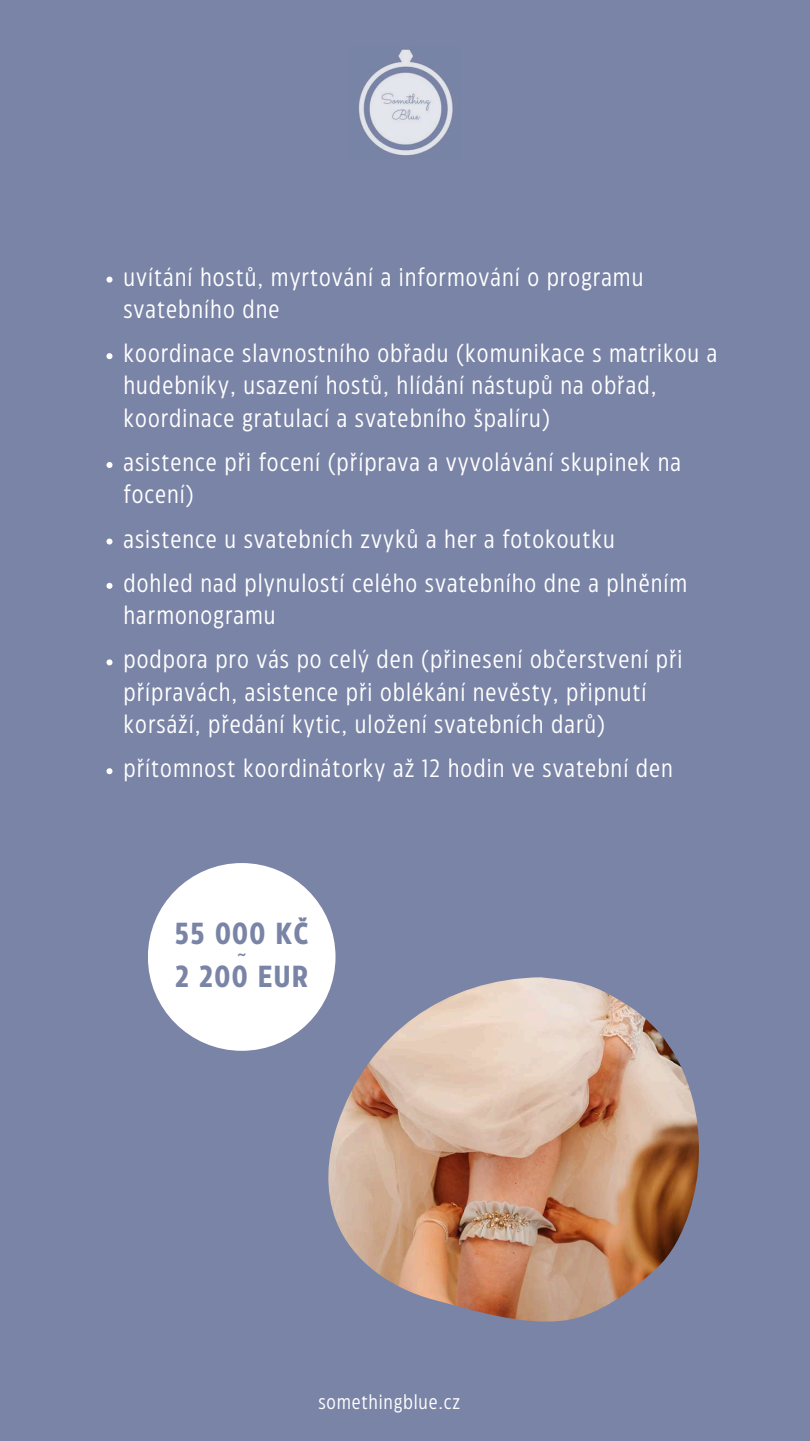
<style>
.page{position:relative;width:810px;height:1441px;background:#fff}
.page>*{position:absolute;margin:0;border:0;box-sizing:border-box;transform-origin:0 0}
.t1{font:700 30.4px/42.8px "Eastman Condensed";letter-spacing:.04em;color:#7a84a6}
.t2{font:25px/32.2px "Eastman Condensed";letter-spacing:.04em;color:#fff}
.t3{font:24px "Gotham";color:#7a84a6}
.t4{font:20px "Eastman Condensed";letter-spacing:.04em;color:#fff}
</style>
<div class="page">
<div style="left:0;top:0;width:810px;height:1440px;background:#7a84a6"></div>
<div style="left:148px;top:862px;width:188px;height:188px;background:#fff;border-radius:50%"></div>
<img style="left:358px;top:48px;width:95px;height:108px">
<img style="left:328px;top:977px;width:371px;height:344px">
<svg style="left:106px;top:276px;width:6px;height:6px"></svg>
<svg style="left:106px;top:353px;width:6px;height:6px"></svg>
<svg style="left:106px;top:462px;width:6px;height:6px"></svg>
<svg style="left:106px;top:538px;width:6px;height:6px"></svg>
<svg style="left:106px;top:582px;width:6px;height:6px"></svg>
<svg style="left:106px;top:659px;width:6px;height:6px"></svg>
<svg style="left:106px;top:768px;width:6px;height:6px"></svg>
<p class="t2" style="left:123px;top:262px;width:521px">uvítání hostů, myrtování a informování o programu svatebního dne</p>
<p class="t2" style="left:123px;top:339px;width:596px">koordinace slavnostního obřadu (komunikace s matrikou a hudebníky, usazení hostů, hlídání nástupů na obřad, koordinace gratulací a svatebního špalíru)</p>
<p class="t2" style="left:123px;top:447px;width:559px">asistence při focení (příprava a vyvolávání skupinek na focení)</p>
<p class="t2" style="left:123px;top:518px;width:565px;line-height:44.2px">asistence u svatebních zvyků a her a fotokoutku dohled nad plynulostí celého svatebního dne a plněním</p>
<p class="t2" style="left:123px;top:594px;width:561px;line-height:44.2px">harmonogramu<br>podpora pro vás po celý den (přinesení občerstvení při</p>
<p class="t2" style="left:123px;top:677px;width:525px">přípravách, asistence při oblékání nevěsty, připnutí korsáží, předání kytic, uložení svatebních darů)</p>
<p class="t2" style="left:123px;top:753px;width:551px">přítomnost koordinátorky až 12 hodin ve svatební den</p>
<p class="t1" style="left:175px;top:914px;width:135px">55 000 KČ<br>2 200 EUR</p>
<p class="t3" style="left:236px;top:938px;width:13px">~</p>
<p class="t4" style="left:318px;top:1393px;width:143px">somethingblue.cz</p>
</div>
